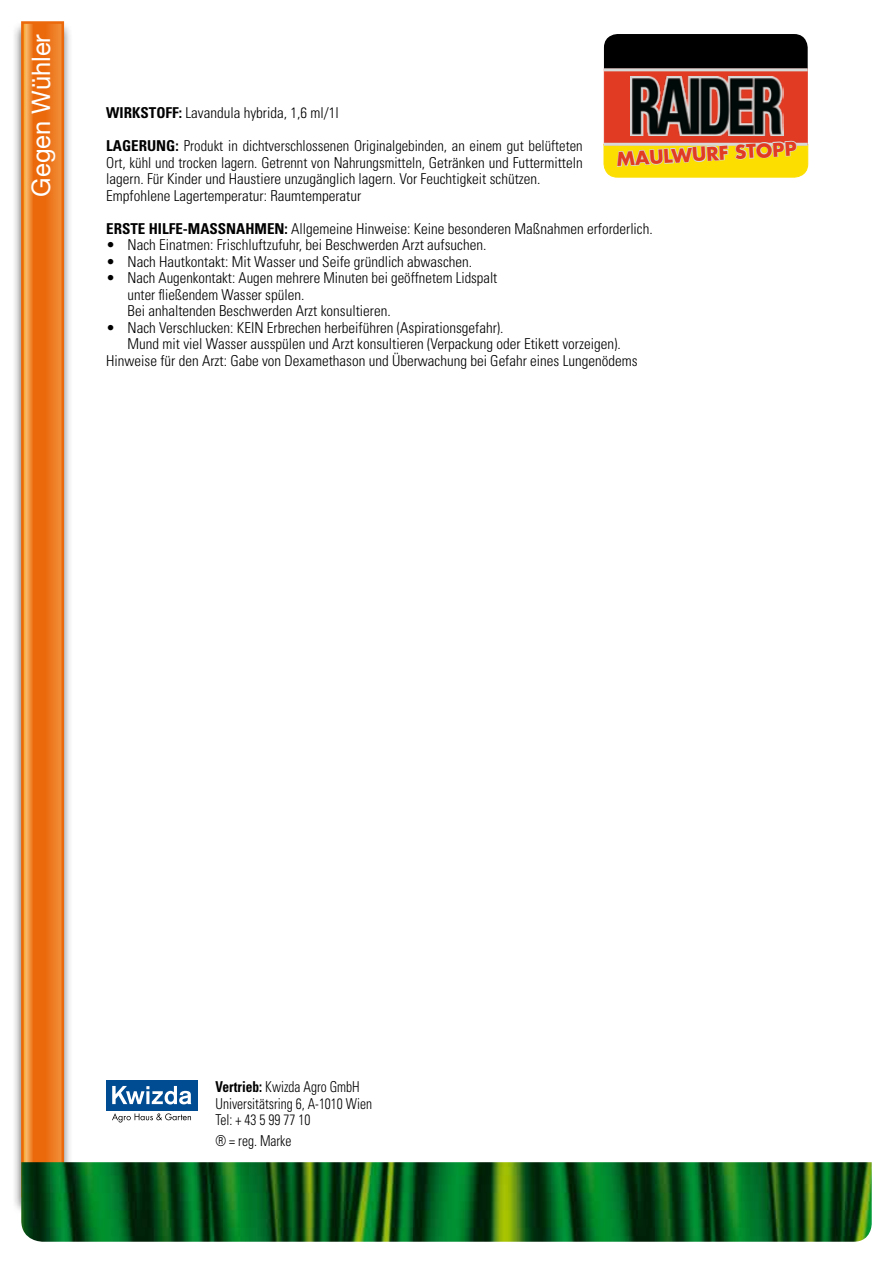
<style>
.page{position:relative;width:893px;height:1263px;background:#fff}
.page>*{position:absolute;margin:0;border:0;box-sizing:border-box;transform-origin:0 0}
.t1{font:25.5px "Helvetica Neue";color:#fff}
.t2{font:700 18.45px "Futura";color:#e23b23}
.t3{font:300 condensed 15px/16.5px "Univers";color:#000}
.t4{font:300 condensed 15px/16.5px "Univers";color:#000;scale:.9 1}
.s1{font-weight:700}
</style>
<div class="page">
<div style="left:12px;top:21px;width:61px;height:1194px;background:#000;opacity:.6"></div>
<svg style="left:20px;top:21px;width:47px;height:1178px;background:#ea812e"></svg>
<img style="left:21px;top:1162px;width:851px;height:80px">
<div style="left:604px;top:34px;width:204px;height:34px;background:#000"></div>
<div style="left:604px;top:69px;width:204px;height:76px;background:#e23b23;border:1px solid #e23b23"></div>
<hr style="left:604px;top:68px;width:204px;height:3px;background:#d7d8d8">
<img style="left:631px;top:77px;width:153px;height:46px">
<svg style="left:604px;top:123px;width:204px;height:54px"></svg>
<div style="left:106px;top:1080px;width:91px;height:30px;background:#004c93"></div>
<svg style="left:112px;top:1086px;width:79px;height:18px"></svg>
<svg style="left:112px;top:1113px;width:79px;height:9px"></svg>
<h1 class="t1" style="left:26px;top:196px;width:164px;rotate:-90deg">Gegen Wühler</h1>
<p class="t3" style="left:106px;top:105px;width:234px"><span class="s1">WIRKSTOFF:</span> Lavandula hybrida, 1,6 ml/1l</p>
<p class="t3" style="left:106px;top:138px;width:478px"><span class="s1">LAGERUNG:</span> Produkt in dichtverschlossenen Originalgebinden, an einem gut belüfteten Ort, kühl und trocken lagern. Getrennt von Nahrungsmitteln, Getränken und Futtermitteln lagern. Für Kinder und Haustiere unzugänglich lagern. Vor Feuchtigkeit schützen.<br>Empfohlene Lagertemperatur: Raumtemperatur</p>
<p class="t3" style="left:106px;top:220px;width:548px"><span class="s1">ERSTE HILFE-MASSNAHMEN:</span> Allgemeine Hinweise: Keine besonderen Maßnahmen erforderlich.</p>
<p class="t3" style="left:106px;top:237px;width:382px">• Nach Einatmen: Frischluftzufuhr, bei Beschwerden Arzt aufsuchen.</p>
<p class="t3" style="left:106px;top:253px;width:367px">• Nach Hautkontakt: Mit Wasser und Seife gründlich abwaschen.</p>
<p class="t3" style="left:128px;top:270px;width:371px;text-indent:-21px">• Nach Augenkontakt: Augen mehrere Minuten bei geöffnetem Lidspalt unter fließendem Wasser spülen.<br>Bei anhaltenden Beschwerden Arzt konsultieren.</p>
<p class="t3" style="left:106px;top:319px;width:399px">• Nach Verschlucken: KEIN Erbrechen herbeiführen (Aspirationsgefahr).</p>
<p class="t3" style="left:128px;top:336px;width:495px">Mund mit viel Wasser ausspülen und Arzt konsultieren (Verpackung oder Etikett vorzeigen).</p>
<p class="t3" style="left:106px;top:352px;width:533px">Hinweise für den Arzt: Gabe von Dexamethason und Überwachung bei Gefahr eines Lungenödems</p>
<p class="t2" style="left:616px;top:146px;width:182px;rotate:-3deg">MAULWURF STOPP</p>
<p class="t4" style="left:215px;top:1078px;width:176px"><span class="s1">Vertrieb:</span> Kwizda Agro GmbH<br>Universitätsring 6, A-1010 Wien<br>Tel: + 43 5 99 77 10</p>
<p class="t4" style="left:215px;top:1132px;width:86px">® = reg. Marke</p>
</div>
